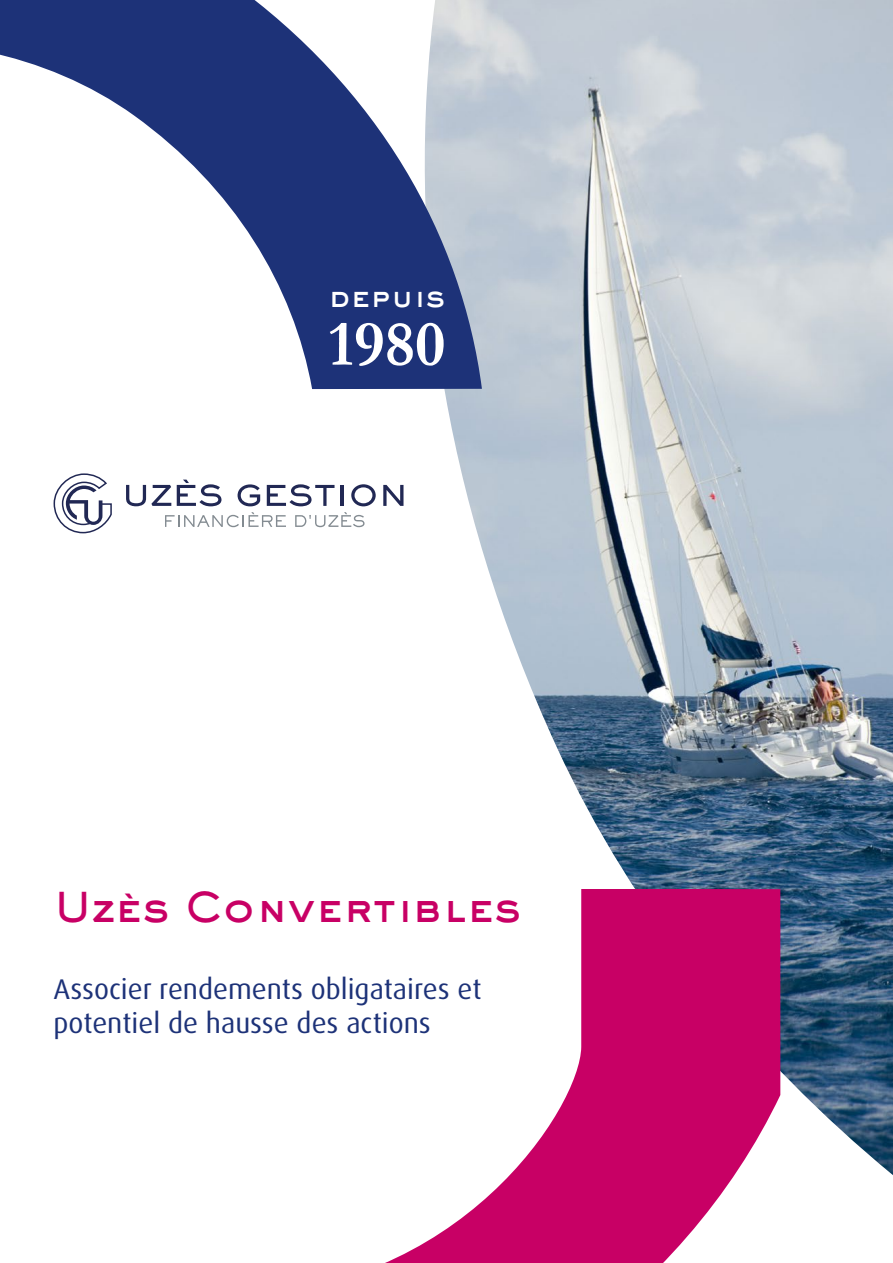
<style>
.page{position:relative;width:893px;height:1263px;background:#fff}
.page>*{position:absolute;margin:0;border:0;box-sizing:border-box;transform-origin:0 0}
.t1{font:700 65.1px "Garamond";color:#fff}
.t2{font:800 40.5px "Sackers Gothic Std";color:#c80065}
.t3{font:800 29.1px "Sackers Gothic Std";color:#fff}
.t4{font:28.5px/34.2px "Dax Pro";color:#1d3278}
</style>
<div class="page">
<img style="left:449px;top:0;width:444px;height:1175px">
<svg style="left:0;top:0;width:482px;height:414px"></svg>
<svg style="left:385px;top:889px;width:395px;height:374px;fill:#c80065"></svg>
<svg style="left:53px;top:473px;width:59px;height:61px"></svg>
<svg style="left:126px;top:485px;width:45px;height:21px"></svg>
<svg style="left:177px;top:480px;width:44px;height:26px"></svg>
<svg style="left:238px;top:484px;width:22px;height:22px"></svg>
<svg style="left:267px;top:484px;width:68px;height:22px"></svg>
<hr style="left:341px;top:485px;width:3px;height:21px;background:#212854">
<svg style="left:351px;top:484px;width:25px;height:22px"></svg>
<svg style="left:383px;top:485px;width:20px;height:21px"></svg>
<svg style="left:165px;top:512px;width:121px;height:15px"></svg>
<svg style="left:295px;top:512px;width:70px;height:15px"></svg>
<p class="t3" style="left:328px;top:276px;width:119px">depuis</p>
<h1 class="t1" style="left:328px;top:300px;width:119px">1980</h1>
<h2 class="t2" style="left:54px;top:880px;width:469px">Uzès Convertibles</h2>
<p class="t4" style="left:54px;top:972px;width:429px">Associer rendements obligataires et potentiel de hausse des actions</p>
</div>
